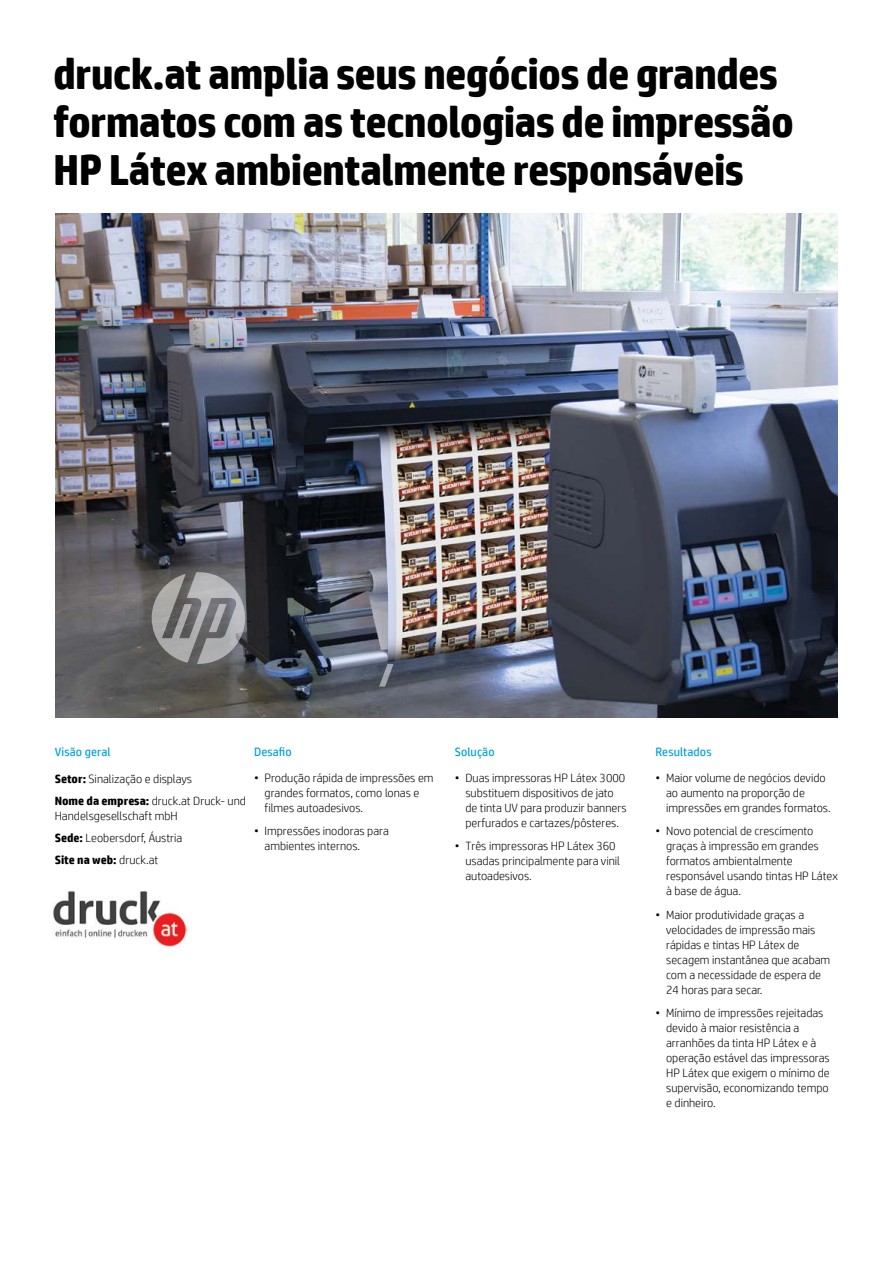
<style>
.page{position:relative;width:893px;height:1263px;background:#fff}
.page>*{position:absolute;margin:0;border:0;box-sizing:border-box;transform-origin:0 0}
.t1{font:700 43.5px/48px "HP Simplified";letter-spacing:-.02em;color:#000}
.bullets{font:300 12px/15px "HP Simplified";color:#000}
.AT_A_GLANCE{font:300 12px/15px "HP Simplified";color:#000}
.sub-headers_solution{font:12px "HP Simplified";letter-spacing:.01em;color:#00a1dd}
.AT_A_GLANCE-2{font:700 12px "HP Simplified";color:#000}
.s1{font-weight:700}
.s2{font-weight:300}
</style>
<div class="page">
<img style="left:55px;top:213px;width:783px;height:505px">
<svg style="left:379px;top:664px;width:14px;height:23px"></svg>
<svg style="left:152px;top:572px;width:93px;height:92px;background:#8c8c8d"></svg>
<img style="left:53px;top:890px;width:133px;height:56px">
<p class="t1" style="left:53px;top:49px;width:742px">druck.at amplia seus negócios de grandes formatos com as tecnologias de impressão<br>HP Látex ambientalmente responsáveis</p>
<p class="sub-headers_solution" style="left:55px;top:744px;width:57px">Visão geral</p>
<p class="AT_A_GLANCE" style="left:55px;top:771px;width:139px"><span class="s1">Setor:</span> Sinalização e displays</p>
<p class="AT_A_GLANCE" style="left:55px;top:793px;width:193px"><span class="s1">Nome da empresa:</span> druck.at Druck- und<br>Handelsgesellschaft mbH</p>
<p class="AT_A_GLANCE" style="left:55px;top:830px;width:129px"><span class="s1">Sede:</span> Leobersdorf, Áustria</p>
<p class="AT_A_GLANCE-2" style="left:55px;top:853px;width:105px">Site na web: <span class="s2">druck.at</span></p>
<p class="sub-headers_solution" style="left:254px;top:744px;width:39px">Desafio</p>
<p class="bullets" style="left:265px;top:770px;width:170px;text-indent:-10px">• Produção rápida de impressões em grandes formatos, como lonas e filmes autoadesivos.</p>
<p class="bullets" style="left:265px;top:823px;width:126px;text-indent:-10px">• Impressões inodoras para ambientes internos.</p>
<p class="sub-headers_solution" style="left:455px;top:744px;width:41px">Solução</p>
<p class="bullets" style="left:465px;top:770px;width:163px;text-indent:-11px">• Duas impressoras HP Látex 3000 substituem dispositivos de jato de tinta UV para produzir banners perfurados e cartazes/pôsteres.</p>
<p class="bullets" style="left:465px;top:838px;width:156px;text-indent:-11px">• Três impressoras HP Látex 360 usadas principalmente para vinil autoadesivos.</p>
<p class="sub-headers_solution" style="left:655px;top:744px;width:58px">Resultados</p>
<p class="bullets" style="left:666px;top:770px;width:166px;text-indent:-11px">• Maior volume de negócios devido ao aumento na proporção de impressões em grandes formatos.</p>
<p class="bullets" style="left:666px;top:823px;width:173px;text-indent:-11px">• Novo potencial de crescimento graças à impressão em grandes formatos ambientalmente responsável usando tintas HP Látex à base de água.</p>
<p class="bullets" style="left:666px;top:907px;width:166px;text-indent:-11px">• Maior produtividade graças a velocidades de impressão mais rápidas e tintas HP Látex de secagem instantânea que acabam com a necessidade de espera de<br>24 horas para secar.</p>
<p class="bullets" style="left:666px;top:1005px;width:165px;text-indent:-11px">• Mínimo de impressões rejeitadas devido à maior resistência a arranhões da tinta HP Látex e à operação estável das impressoras<br>HP Látex que exigem o mínimo de supervisão, economizando tempo e dinheiro.</p>
</div>
